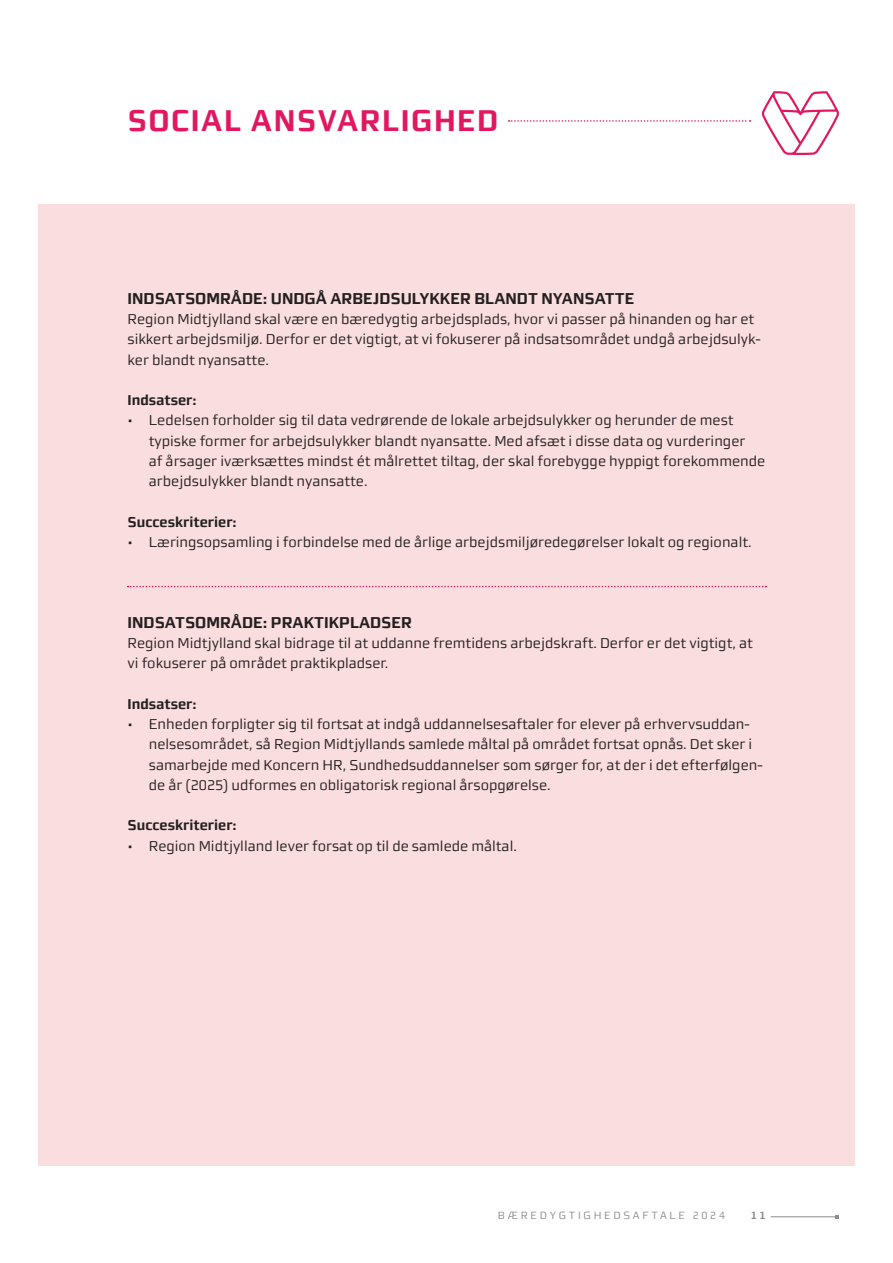
<style>
.page{position:relative;width:893px;height:1263px;background:#fff}
.page>*{position:absolute;margin:0;border:0;box-sizing:border-box;transform-origin:0 0}
.t1{font:700 30px "midtsans";letter-spacing:.05em;color:#e21661}
.t2{font:700 15.75px "midtsans";color:#231f20}
.t3{font:14.25px/20.2px "midtsans";color:#231f20}
.t4{font:700 14.25px "midtsans";color:#231f20}
.t5{font:10.5px "midtsans";letter-spacing:.26em;color:#8a8c8f}
.t6{font:700 10.5px "midtsans";color:#8a8c8f}
</style>
<div class="page">
<div style="left:38px;top:204px;width:817px;height:961px;background:#faddde"></div>
<svg style="left:762px;top:91px;width:77px;height:64px"></svg>
<svg style="left:509px;top:120px;width:242px;height:2px"></svg>
<svg style="left:128px;top:586px;width:638px;height:1px"></svg>
<hr style="left:771px;top:1216px;width:66px;height:1px;background:#8a8c8f">
<h2 class="t1" style="left:128px;top:103px;width:372px">SOCIAL ANSVARLIGHED</h2>
<h3 class="t2" style="left:128px;top:289px;width:508px">INDSATSOMRÅDE: UNDGÅ ARBEJDSULYKKER BLANDT NYANSATTE</h3>
<p class="t3" style="left:128px;top:309px;width:635px">Region Midtjylland skal være en bæredygtig arbejdsplads, hvor vi passer på hinanden og har et sikkert arbejdsmiljø. Derfor er det vigtigt, at vi fokuserer på indsatsområdet undgå arbejdsulyk&shy;ker blandt nyansatte.</p>
<h4 class="t4" style="left:128px;top:392px;width:71px">Indsatser:</h4>
<p class="t3" style="left:149px;top:410px;width:618px;text-indent:-21px">• Ledelsen forholder sig til data vedrørende de lokale arbejdsulykker og herunder de mest typiske former for arbejdsulykker blandt nyansatte. Med afsæt i disse data og vurderinger<br>af årsager iværksættes mindst ét målrettet tiltag, der skal forebygge hyppigt forekommende arbejdsulykker blandt nyansatte.</p>
<h4 class="t4" style="left:128px;top:513px;width:111px">Succeskriterier:</h4>
<p class="t3" style="left:128px;top:532px;width:626px">• Læringsopsamling i forbindelse med de årlige arbejdsmiljøredegørelser lokalt og regionalt.</p>
<h3 class="t2" style="left:128px;top:613px;width:286px">INDSATSOMRÅDE: PRAKTIKPLADSER</h3>
<p class="t3" style="left:128px;top:633px;width:627px">Region Midtjylland skal bidrage til at uddanne fremtidens arbejdskraft. Derfor er det vigtigt, at vi fokuserer på området praktikpladser.</p>
<h4 class="t4" style="left:128px;top:696px;width:71px">Indsatser:</h4>
<p class="t3" style="left:149px;top:714px;width:615px;text-indent:-21px">• Enheden forpligter sig til fortsat at indgå uddannelsesaftaler for elever på erhvervsuddan&shy;nelsesområdet, så Region Midtjyllands samlede måltal på området fortsat opnås. Det sker i samarbejde med Koncern HR, Sundhedsuddannelser som sørger for, at der i det efterfølgen&shy;de år (2025) udformes en obligatorisk regional årsopgørelse.</p>
<h4 class="t4" style="left:128px;top:817px;width:111px">Succeskriterier:</h4>
<p class="t3" style="left:128px;top:835px;width:391px">• Region Midtjylland lever forsat op til de samlede måltal.</p>
<p class="t5" style="left:498px;top:1210px;width:229px">BÆREDYGTIGHEDSAFTALE 2024</p>
<p class="t6" style="left:751px;top:1210px;width:16px">1 1</p>
</div>
